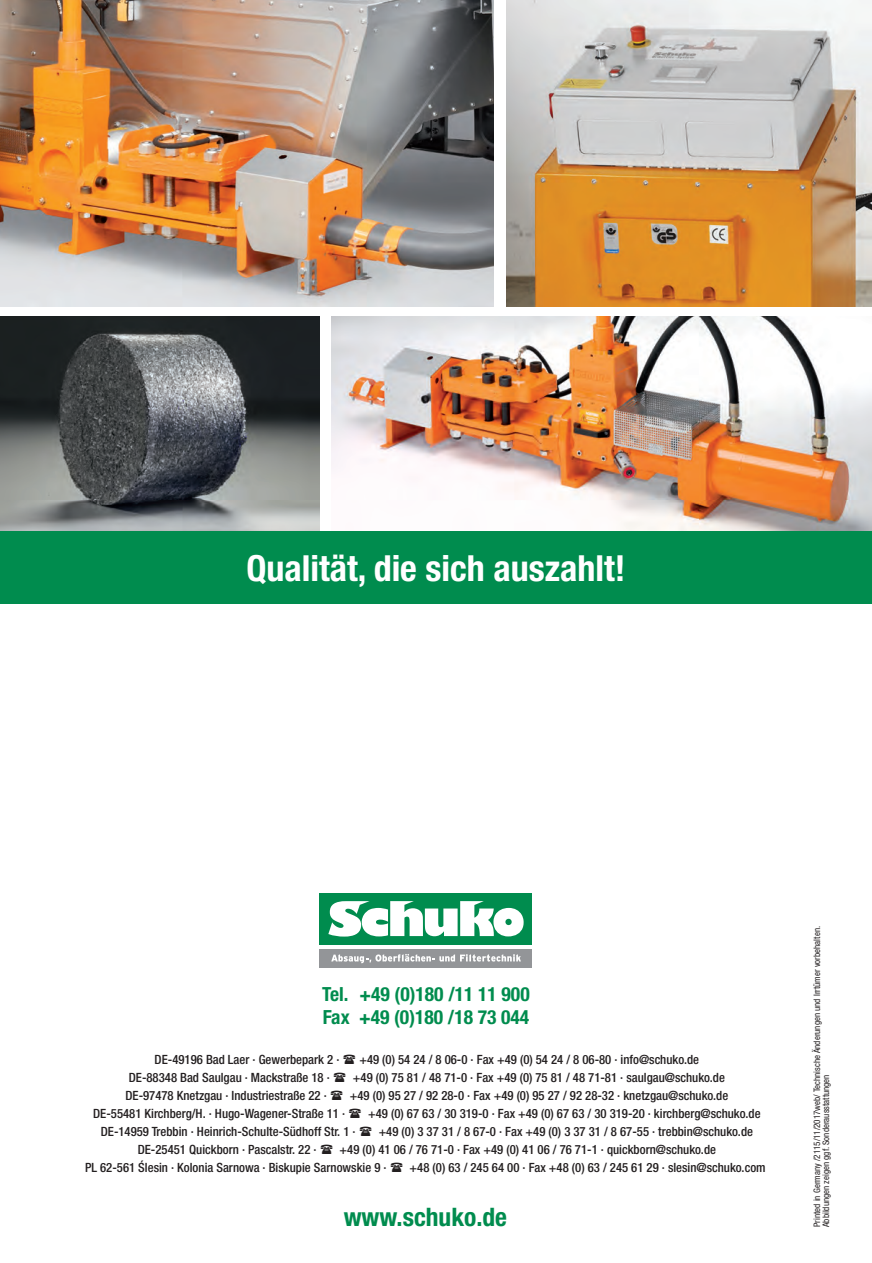
<style>
.page{position:relative;width:872px;height:1263px;background:#fff}
.page>*{position:absolute;margin:0;border:0;box-sizing:border-box;transform-origin:0 0}
.t1{font:700 condensed 36px "Helvetica Neue LT Pro";color:#fff}
.t2{font:700 condensed 25.5px "Helvetica Neue LT Pro";color:#008c4e}
.t3{font:700 condensed 19.5px "Helvetica Neue LT Pro";color:#008c4e}
.t4{font:500 condensed 12.75px "Helvetica Neue LT Pro";color:#231f20}
.t5{font:condensed 9px "Helvetica Neue LT Pro";color:#231f20}
</style>
<div class="page">
<img style="left:332px;top:317px;width:540px;height:214px">
<img style="left:506px;top:0;width:366px;height:306px">
<img style="left:0;top:0;width:493px;height:306px">
<img style="left:0;top:317px;width:319px;height:214px">
<div style="left:320px;top:893px;width:212px;height:51px;background:#008c4e"></div>
<div style="left:320px;top:949px;width:212px;height:18px;background:#939598"></div>
<svg style="left:328px;top:901px;width:195px;height:35px"></svg>
<svg style="left:331px;top:954px;width:190px;height:9px"></svg>
<div style="left:0;top:531px;width:872px;height:73px;background:#008c4e"></div>
<p class="t1" style="left:246px;top:546px;width:380px">Qualität, die sich auszahlt!</p>
<p class="t3" style="left:322px;top:982px;width:209px">Tel. +49 (0)180 /11 11 900</p>
<p class="t3" style="left:323px;top:1005px;width:208px">Fax +49 (0)180 /18 73 044</p>
<p class="t4" style="left:155px;top:1052px;width:186px">DE-49196 Bad Laer · Gewerbepark 2 ·</p>
<p class="t4" style="left:359px;top:1052px;width:341px">+49 (0) 54 24 / 8 06-0 · Fax +49 (0) 54 24 / 8 06-80 · info@schuko.de</p>
<p class="t4" style="left:129px;top:1070px;width:203px">DE-88348 Bad Saulgau · Mackstraße 18 ·</p>
<p class="t4" style="left:353px;top:1070px;width:373px">+49 (0) 75 81 / 48 71-0 · Fax +49 (0) 75 81 / 48 71-81 · saulgau@schuko.de</p>
<p class="t4" style="left:125px;top:1088px;width:203px">DE-97478 Knetzgau · Industriestraße 22 ·</p>
<p class="t4" style="left:350px;top:1088px;width:380px">+49 (0) 95 27 / 92 28-0 · Fax +49 (0) 95 27 / 92 28-32 · knetzgau@schuko.de</p>
<p class="t4" style="left:93px;top:1106px;width:253px">DE-55481 Kirchberg/H. · Hugo-Wagener-Straße 11 ·</p>
<p class="t4" style="left:368px;top:1106px;width:394px">+49 (0) 67 63 / 30 319-0 · Fax +49 (0) 67 63 / 30 319-20 · kirchberg@schuko.de</p>
<p class="t4" style="left:101px;top:1124px;width:256px">DE-14959 Trebbin · Heinrich-Schulte-Südhoff Str. 1 ·</p>
<p class="t4" style="left:379px;top:1124px;width:376px">+49 (0) 3 37 31 / 8 67-0 · Fax +49 (0) 3 37 31 / 8 67-55 · trebbin@schuko.de</p>
<p class="t4" style="left:138px;top:1141px;width:180px">DE-25451 Quickborn · Pascalstr. 22 ·</p>
<p class="t4" style="left:340px;top:1141px;width:378px">+49 (0) 41 06 / 76 71-0 · Fax +49 (0) 41 06 / 76 71-1 · quickborn@schuko.de</p>
<p class="t4" style="left:85px;top:1159px;width:303px">PL 62-561 Ślesin · Kolonia Sarnowa · Biskupie Sarnowskie 9 ·</p>
<p class="t4" style="left:409px;top:1159px;width:357px">+48 (0) 63 / 245 64 00 · Fax +48 (0) 63 / 245 61 29 · slesin@schuko.com</p>
<p class="t2" style="left:344px;top:1201px;width:165px">www.schuko.de</p>
<p class="t5" style="left:811px;top:1227px;width:302px;rotate:-90deg">Printed in Germany /2115/11/2017web/ Technische Änderungen und Irrtümer vorbehalten.</p>
<p class="t5" style="left:820px;top:1227px;width:154px;rotate:-90deg">Abbildungen zeigen ggf. Sonderausstattungen</p>
</div>
